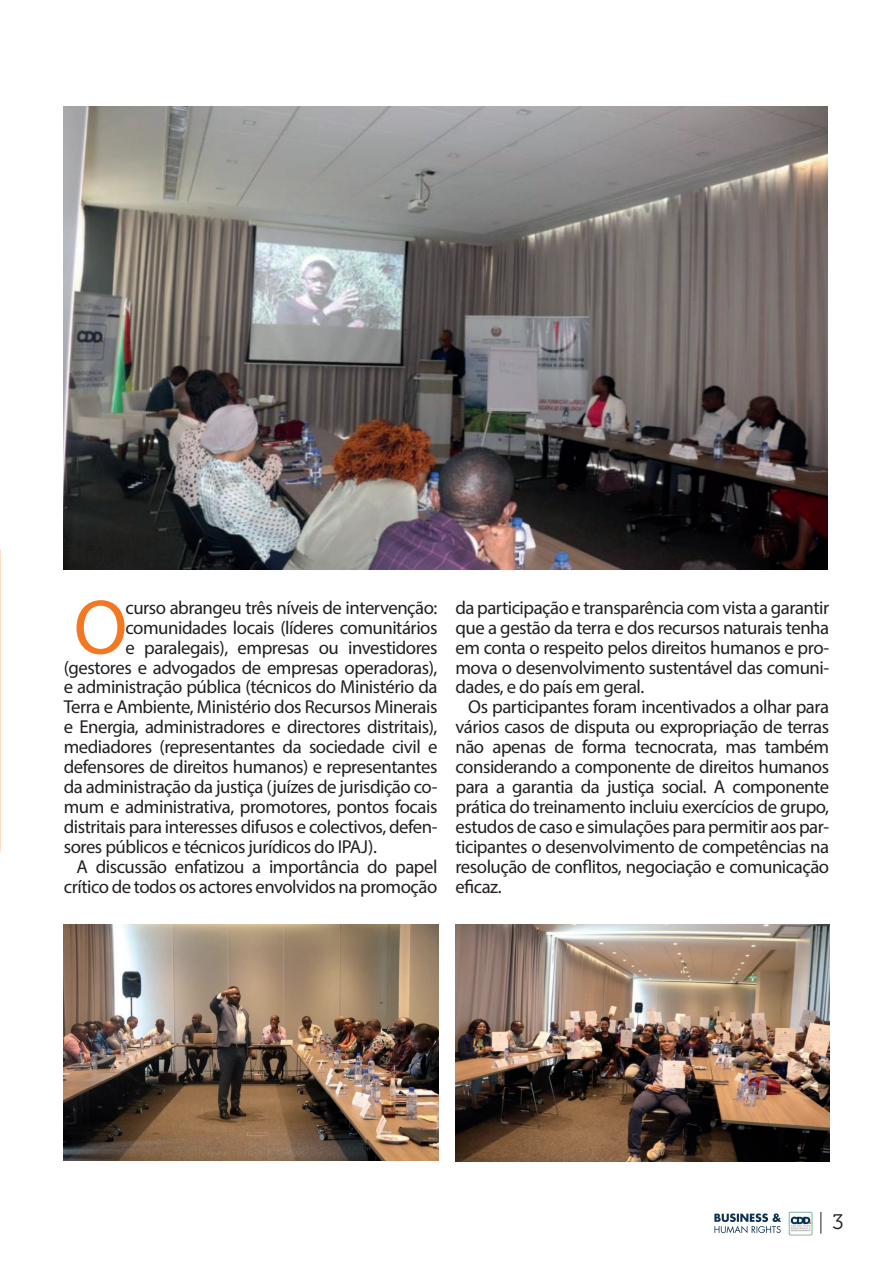
<style>
.page{position:relative;width:893px;height:1263px;background:#fff}
.page>*{position:absolute;margin:0;border:0;box-sizing:border-box;transform-origin:0 0}
.t1{font:78px "Myriad Pro";color:#f47721}
.t2{font:21px "Museo 300";color:#231f20}
.t3{font:18.75px/20px "Myriad Pro";letter-spacing:-.025em;color:#231f20;text-align:justify}
</style>
<div class="page">
<svg style="left:714px;top:1213px;width:67px;height:20px"></svg>
<img style="left:788px;top:1211px;width:24px;height:24px">
<svg style="left:821px;top:1212px;width:1px;height:21px"></svg>
<img style="left:64px;top:106px;width:764px;height:463px">
<img style="left:64px;top:925px;width:375px;height:236px">
<img style="left:455px;top:925px;width:374px;height:237px">
<h1 class="t1" style="left:74px;top:579px;width:55px">O</h1>
<p class="t3" style="left:125px;top:597px;width:313px">curso abrangeu três níveis de intervenção:</p>
<p class="t3" style="left:125px;top:617px;width:314px">comunidades locais (líderes comunitários</p>
<p class="t3" style="left:125px;top:637px;width:313px">e paralegais), empresas ou investidores</p>
<p class="t3" style="left:64px;top:657px;width:375px">(gestores e advogados de empresas operadoras),</p>
<p class="t3" style="left:64px;top:677px;width:375px">e administração pública (técnicos do Ministério da</p>
<p class="t3" style="left:64px;top:697px;width:375px">Terra e Ambiente, Ministério dos Recursos Minerais</p>
<p class="t3" style="left:64px;top:717px;width:375px">e Energia, administradores e directores distritais),</p>
<p class="t3" style="left:64px;top:737px;width:375px">mediadores (representantes da sociedade civil e</p>
<p class="t3" style="left:64px;top:757px;width:375px">defensores de direitos humanos) e representantes</p>
<p class="t3" style="left:64px;top:777px;width:375px">da administração da justiça (juízes de jurisdição co-</p>
<p class="t3" style="left:64px;top:797px;width:375px">mum e administrativa, promotores, pontos focais</p>
<p class="t3" style="left:64px;top:816px;width:375px">distritais para interesses difusos e colectivos, defen-</p>
<p class="t3" style="left:64px;top:836px;width:315px">sores públicos e técnicos jurídicos do IPAJ).</p>
<p class="t3" style="left:77px;top:856px;width:362px">A discussão enfatizou a importância do papel</p>
<p class="t3" style="left:64px;top:876px;width:375px">crítico de todos os actores envolvidos na promoção</p>
<p class="t3" style="left:455px;top:597px;width:375px">da participação e transparência com vista a garantir que a gestão da terra e dos recursos naturais tenha em conta o respeito pelos direitos humanos e pro&shy;mova o desenvolvimento sustentável das comuni&shy;dades, e do país em geral.</p>
<p class="t3" style="left:455px;top:697px;width:375px;text-indent:13px">Os participantes foram incentivados a olhar para vários casos de disputa ou expropriação de terras não apenas de forma tecnocrata, mas também considerando a componente de direitos humanos para a garantia da justiça social. A componente prática do treinamento incluiu exercícios de grupo, estudos de caso e simulações para permitir aos par&shy;ticipantes o desenvolvimento de competências na resolução de conflitos, negociação e comunicação eficaz.</p>
<p class="t2" style="left:832px;top:1210px;width:13px">3</p>
</div>
